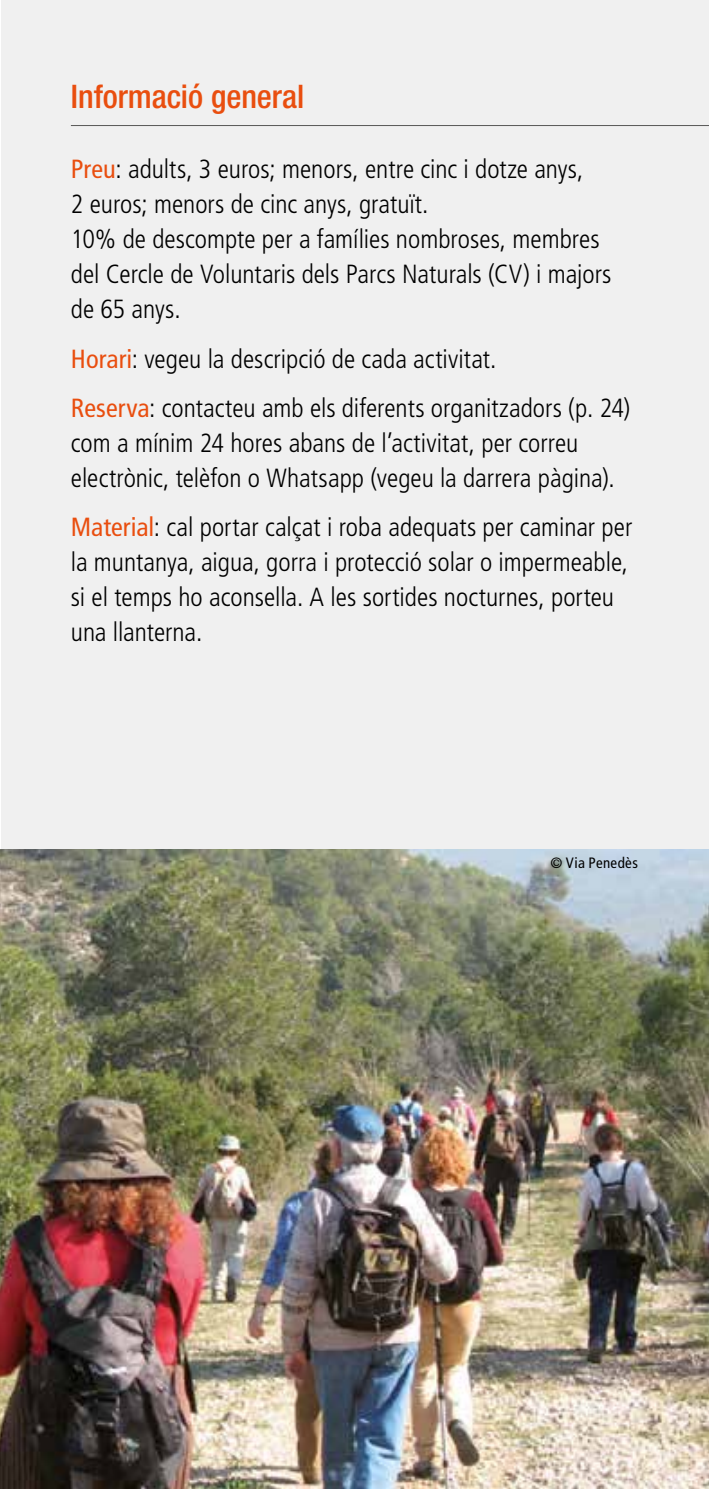
<style>
.page{position:relative;width:709px;height:1489px;background:#fff}
.page>*{position:absolute;margin:0;border:0;box-sizing:border-box;transform-origin:0 0}
.t1{font:500 condensed 32.5px "Helvetica Neue LT Std";letter-spacing:-.005em;color:#e94e0f}
.t2{font:300 condensed 26.25px/35px "Frutiger LT Std";color:#000}
.t3{font:condensed 15px "Frutiger LT Std";letter-spacing:.025em;color:#000}
.s1{font-weight:400;color:#e94e0f}
</style>
<div class="page">
<div style="left:1px;top:0;width:708px;height:1488px;background:#f0f0f0"></div>
<hr style="left:71px;top:125px;width:638px;height:1px;background:#575756">
<img style="left:0;top:849px;width:709px;height:639px">
<p class="t1" style="left:71px;top:77px;width:235px">Informació general</p>
<p class="t2" style="left:71px;top:152px;width:542px"><span class="s1">Preu</span>: adults, 3 euros; menors, entre cinc i dotze anys,<br>2 euros; menors de cinc anys, gratuït.<br>10% de descompte per a famílies nombroses, membres del Cercle de Voluntaris dels Parcs Naturals (CV) i majors de 65 anys.</p>
<p class="t2" style="left:71px;top:334px;width:561px;line-height:49.2px"><span class="s1">Horari</span>: vegeu la descripció de cada activitat.<br><span class="s1">Reserva</span>: contacteu amb els diferents organitzadors (p. 24)</p>
<p class="t2" style="left:71px;top:425px;width:545px">com a mínim 24 hores abans de l’activitat, per correu electrònic, telèfon o Whatsapp (vegeu la darrera pàgina).</p>
<p class="t2" style="left:71px;top:509px;width:563px"><span class="s1">Material</span>: cal portar calçat i roba adequats per caminar per la muntanya, aigua, gorra i protecció solar o impermeable, si el temps ho aconsella. A les sortides nocturnes, porteu una llanterna.</p>
<p class="t3" style="left:550px;top:854px;width:89px">© Via Penedès</p>
</div>
